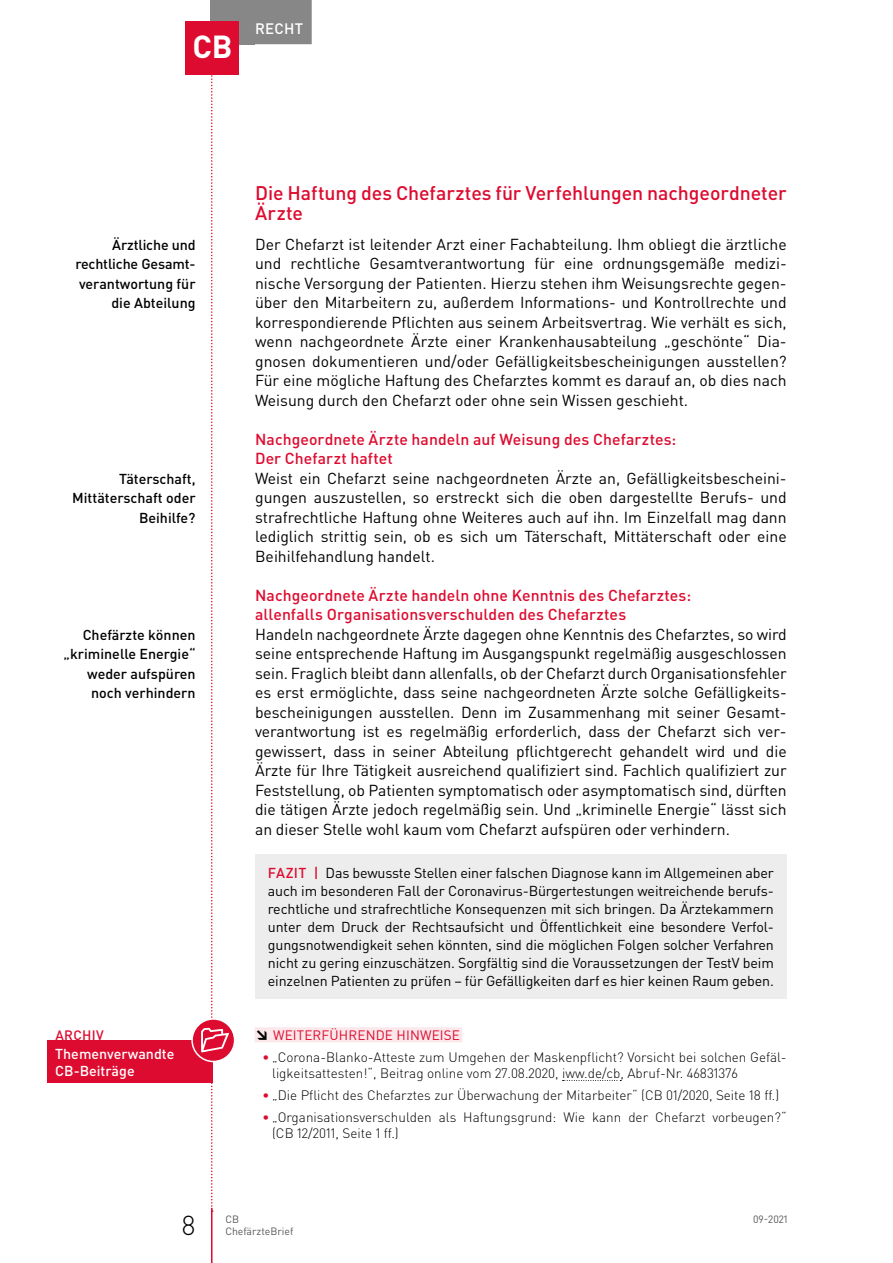
<style>
.page{position:relative;width:893px;height:1263px;background:#fff}
.page>*{position:absolute;margin:0;border:0;box-sizing:border-box;transform-origin:0 0}
.t1{font:700 31.5px "DIN Pro";color:#fff}
.t2{font:300 27px "DIN Pro";color:#000}
.t3{font:500 19.5px/19.5px "DIN Pro";letter-spacing:-.005em;color:#dd0b2f}
.t4{font:15.75px/19.5px "DIN Pro";color:#000;text-align:justify}
.t5{font:500 15.75px/19.5px "DIN Pro";letter-spacing:.005em;color:#dd0b2f}
.t6{font:500 15px "DIN Pro";letter-spacing:.015em;color:#fff}
.t7{font:14.25px/18px "DIN Pro";letter-spacing:-.01em;color:#000;text-align:justify}
.t8{font:500 14.25px/19.5px "DIN Pro";color:#000;text-align:right}
.t9{font:500 14.25px/17.2px "DIN Pro";color:#fff}
.t10{font:300 13.5px/15.8px "DIN Pro";color:#000}
.t11{font:13.5px "DIN Pro";letter-spacing:.01em;color:#dd0b2f}
.t12{font:500 13.5px "DIN Pro";color:#dd0b2f}
.t13{font:10.5px "DIN Pro";color:#575756}
.s1{font-weight:500;color:#dd0b2f}
.s2{font-weight:900;color:#000}
</style>
<div class="page">
<div style="left:210px;top:0;width:45px;height:44px;background:#878787"></div>
<hr style="left:211px;top:1208px;width:1px;height:55px;background:#dd0b2f">
<div style="left:247px;top:0;width:65px;height:44px;background:#878787"></div>
<div style="left:185px;top:21px;width:54px;height:53px;background:#dd0b2f"></div>
<div style="left:255px;top:1027px;width:207px;height:15px;background:#fce7ea"></div>
<svg style="left:563px;top:1080px;width:58px;height:1px"></svg>
<div style="left:255px;top:854px;width:532px;height:145px;background:#ededed"></div>
<div style="left:47px;top:1040px;width:166px;height:43px;background:#dd0b2f"></div>
<svg style="left:192px;top:1019px;width:43px;height:42px"></svg>
<div style="left:191px;top:1018px;width:44px;height:44px;border:2px solid #fff;border-radius:50%"></div>
<svg style="left:201px;top:74px;width:28px;height:1138px"></svg>
<h1 class="t1" style="left:192px;top:26px;width:42px">CB</h1>
<p class="t6" style="left:255px;top:18px;width:49px">Recht</p>
<p class="t8" style="left:75px;top:234px;width:122px">Ärztliche und rechtliche Gesamt&shy;verantwortung für die Abteilung</p>
<p class="t8" style="left:72px;top:468px;width:125px">Täterschaft,<br>Mittäterschaft oder<br>Beihilfe?</p>
<p class="t8" style="left:64px;top:624px;width:134px">Chefärzte können „kriminelle Energie“ weder aufspüren noch verhindern</p>
<p class="t12" style="left:55px;top:1026px;width:50px">ARCH IV</p>
<p class="t9" style="left:55px;top:1045px;width:121px">Themenverwandte<br>CB-Beiträge</p>
<p class="t3" style="left:255px;top:183px;width:533px">Die Haftung des Chefarztes für Verfehlungen nachgeordneter<br>Ärzte</p>
<p class="t4" style="left:255px;top:234px;width:533px">Der Chefarzt ist leitender Arzt einer Fachabteilung. Ihm obliegt die ärztliche und rechtliche Gesamtverantwortung für eine ordnungsgemäße medizi&shy;nische Versorgung der Patienten. Hierzu stehen ihm Weisungsrechte gegen&shy;über den Mitarbeitern zu, außerdem Informations- und Kontrollrechte und korrespondierende Pflichten aus seinem Arbeitsvertrag. Wie verhält es sich, wenn nachgeordnete Ärzte einer Krankenhausabteilung „geschönte“ Dia&shy;gnosen dokumentieren und/oder Gefälligkeitsbescheinigungen ausstellen?<br>Für eine mögliche Haftung des Chefarztes kommt es darauf an, ob dies nach Weisung durch den Chefarzt oder ohne sein Wissen geschieht.</p>
<p class="t5" style="left:255px;top:429px;width:423px">Nachgeordnete Ärzte handeln auf Weisung des Chefarztes:<br>Der Chefarzt haftet</p>
<p class="t4" style="left:255px;top:468px;width:533px">Weist ein Chefarzt seine nachgeordneten Ärzte an, Gefälligkeitsbescheini&shy;gungen auszustellen, so erstreckt sich die oben dargestellte Berufs- und strafrechtliche Haftung ohne Weiteres auch auf ihn. Im Einzelfall mag dann lediglich strittig sein, ob es sich um Täterschaft, Mittäterschaft oder eine Beihilfehandlung handelt.</p>
<p class="t5" style="left:255px;top:585px;width:437px">Nachgeordnete Ärzte handeln ohne Kenntnis des Chefarztes: allenfalls Organisationsverschulden des Chefarztes</p>
<p class="t4" style="left:255px;top:624px;width:533px">Handeln nachgeordnete Ärzte dagegen ohne Kenntnis des Chefarztes, so wird seine entsprechende Haftung im Ausgangspunkt regelmäßig ausgeschlossen sein. Fraglich bleibt dann allenfalls, ob der Chefarzt durch Organisationsfehler es erst ermöglichte, dass seine nachgeordneten Ärzte solche Gefälligkeits&shy;bescheinigungen ausstellen. Denn im Zusammenhang mit seiner Gesamt&shy;verantwortung ist es regelmäßig erforderlich, dass der Chefarzt sich ver&shy;gewissert, dass in seiner Abteilung pflichtgerecht gehandelt wird und die Ärzte für Ihre Tätigkeit ausreichend qualifiziert sind. Fachlich qualifiziert zur Feststellung, ob Patienten symptomatisch oder asymptomatisch sind, dürften die tätigen Ärzte jedoch regelmäßig sein. Und „kriminelle Energie“ lässt sich an dieser Stelle wohl kaum vom Chefarzt aufspüren oder verhindern.</p>
<p class="t7" style="left:268px;top:863px;width:508px"><span class="s1">FAZIT |</span> Das bewusste Stellen einer falschen Diagnose kann im Allgemeinen aber auch im besonderen Fall der Coronavirus-Bürgertestungen weitreichende berufs&shy;rechtliche und strafrechtliche Konsequenzen mit sich bringen. Da Ärztekammern unter dem Druck der Rechtsaufsicht und Öffentlichkeit eine besondere Verfol&shy;gungsnotwendigkeit sehen könnten, sind die möglichen Folgen solcher Verfahren nicht zu gering einzuschätzen. Sorgfältig sind die Voraussetzungen der TestV beim einzelnen Patienten zu prüfen – für Gefälligkeiten darf es hier keinen Raum geben.</p>
<p class="t11" style="left:255px;top:1025px;width:206px"><span class="s2">↘</span> WEITERFÜHRENDE HINWEISE</p>
<p class="t10" style="left:272px;top:1048px;width:516px;text-indent:-10px"><span class="s1">•</span> „Corona-Blanko-Atteste zum Umgehen der Maskenpflicht? Vorsicht bei solchen Gefäl&shy;ligkeitsattesten!“, Beitrag online vom 27.08.2020, iww.de/cb, Abruf-Nr. 46831376</p>
<p class="t10" style="left:262px;top:1086px;width:518px"><span class="s1">•</span> „Die Pflicht des Chefarztes zur Überwachung der Mitarbeiter“ (CB 01/2020, Seite 18 ff.)</p>
<p class="t10" style="left:272px;top:1108px;width:516px;text-indent:-10px"><span class="s1">•</span> „Organisationsverschulden als Haftungsgrund: Wie kann der Chefarzt vorbeugen?“ (CB 12/2011, Seite 1 ff.)</p>
<h2 class="t2" style="left:181px;top:1207px;width:16px">8</h2>
<p class="t13" style="left:225px;top:1212px;width:15px">CB</p>
<p class="t13" style="left:753px;top:1212px;width:36px">09-2021</p>
<p class="t13" style="left:225px;top:1224px;width:69px">ChefärzteBrief</p>
</div>
